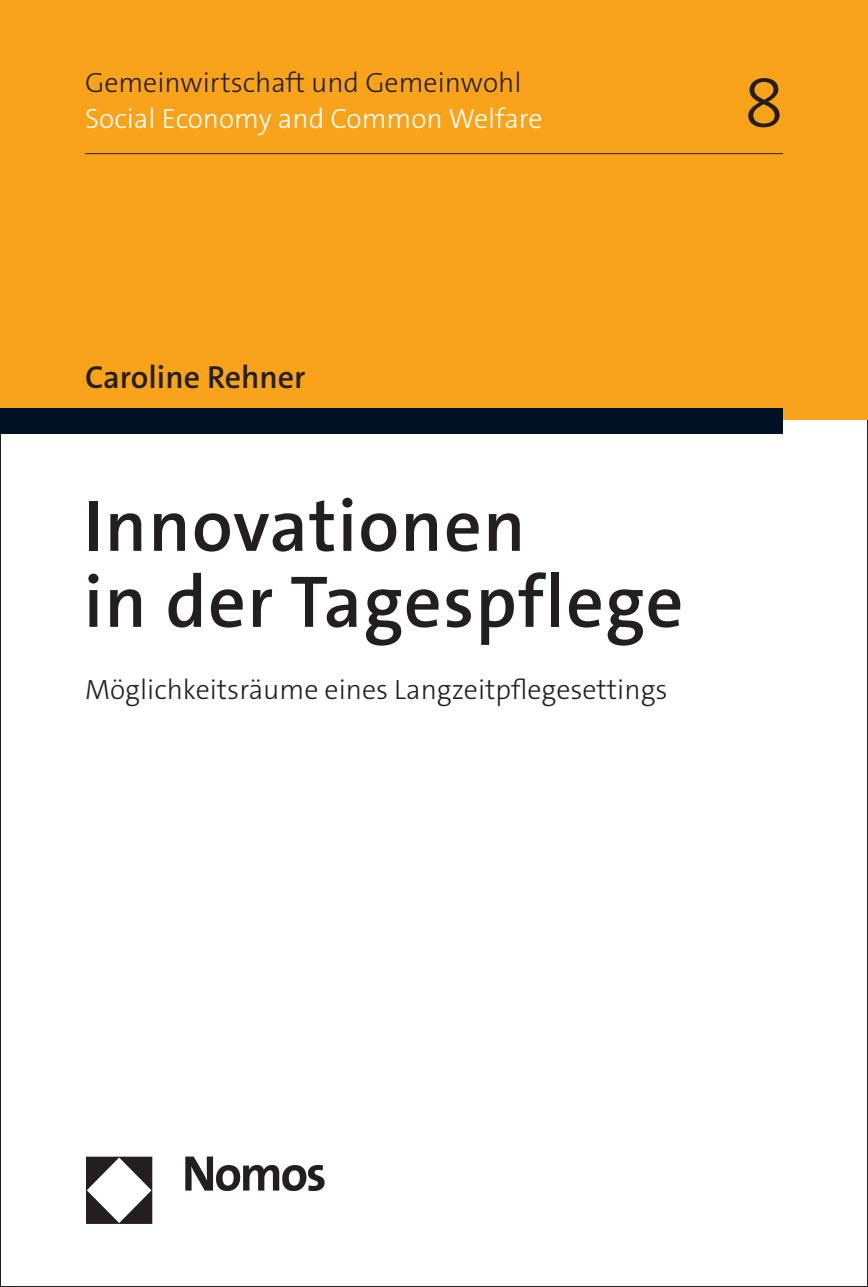
<style>
.page{position:relative;width:868px;height:1287px;background:#fff}
.page>*{position:absolute;margin:0;border:0;box-sizing:border-box;transform-origin:0 0}
.t1{font:600 74px/76px "The Sans C5";letter-spacing:.015em;color:#231f20}
.t2{font:300 74px "The Sans C5";color:#231f20}
.t3{font:600 32px "The Sans C5";color:#231f20}
.t4{font:300 28px "The Sans C5";color:#231f20}
.t5{font:300 28px "The Sans C5";color:#fff}
</style>
<div class="page">
<img style="left:86px;top:1156px;width:239px;height:68px">
<div style="left:0;top:0;width:867px;height:420px;background:#f9a31b"></div>
<div style="left:0;top:408px;width:782px;height:26px;background:#001123"></div>
<hr style="left:85px;top:153px;width:697px;height:1px;background:#231f20">
<p class="t4" style="left:85px;top:64px;width:438px">Gemeinwirtschaft und Gemeinwohl</p>
<p class="t5" style="left:85px;top:100px;width:459px">Social Economy and Common Welfare</p>
<h1 class="t2" style="left:743px;top:54px;width:42px">8</h1>
<p class="t3" style="left:85px;top:357px;width:222px">Caroline Rehner</p>
<h1 class="t1" style="left:84px;top:488px;width:601px">Innovationen<br>in der Tagespflege</h1>
<p class="t4" style="left:85px;top:672px;width:584px">Möglichkeitsräume eines Langzeitpflegesettings</p>
</div>
